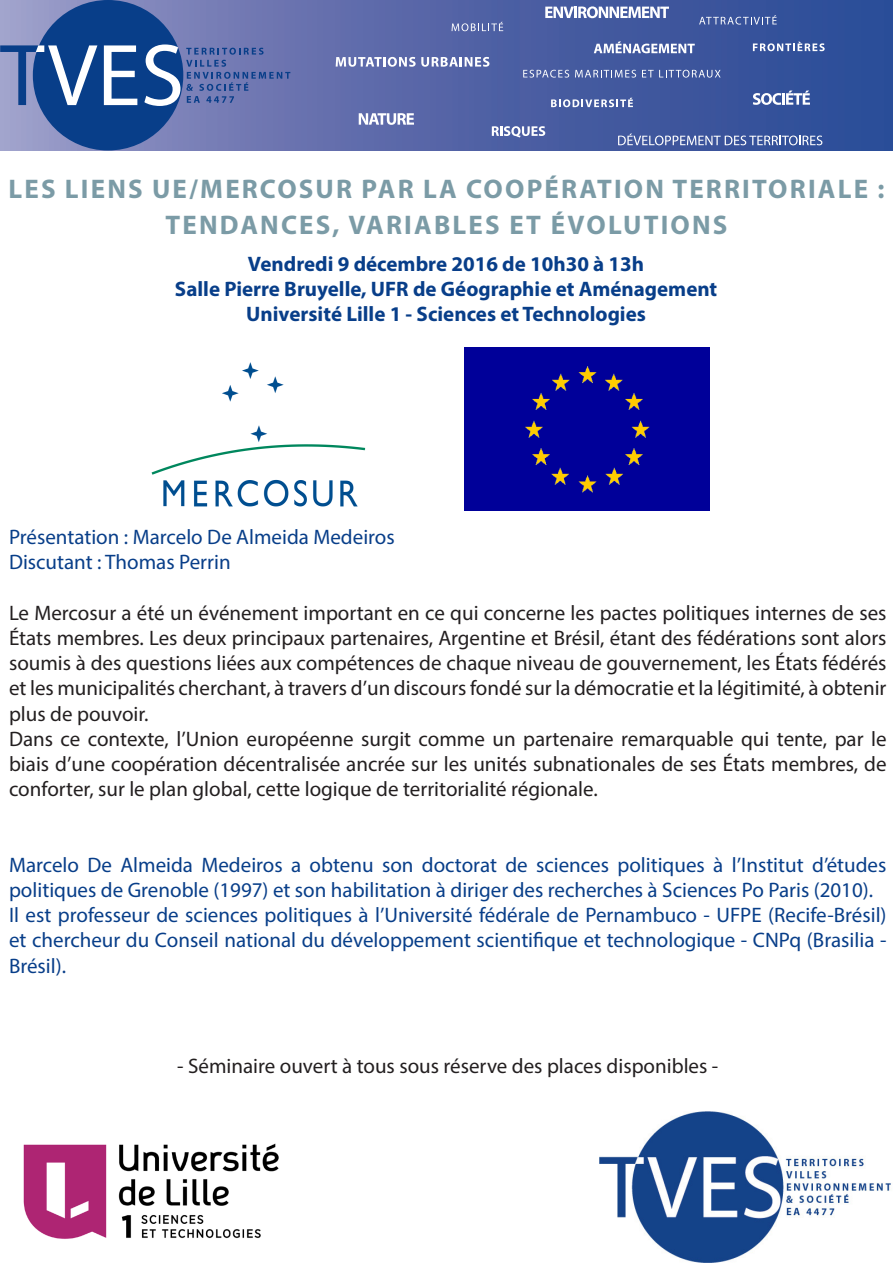
<style>
.page{position:relative;width:893px;height:1263px;background:#fff}
.page>*{position:absolute;margin:0;border:0;box-sizing:border-box;transform-origin:0 0}
.t1{font:700 27px/36px "Myriad Pro";letter-spacing:.08em;color:#7b9ba6;text-align:center}
.t2{font:21px/25.2px "Myriad Pro";color:#231f20;text-align:justify}
.t3{font:21px/25.2px "Myriad Pro";color:#083e89}
.t4{font:700 21px/25.2px "Myriad Pro";color:#083e89;text-align:center}
</style>
<div class="page">
<img style="left:0;top:0;width:893px;height:151px">
<div style="left:33px;top:0;width:150px;height:150px;background:#083e89;border-radius:50%"></div>
<svg style="left:186px;top:48px;width:104px;height:55px;background:#6270ac"></svg>
<svg style="left:0;top:45px;width:97px;height:60px"></svg>
<svg style="left:104px;top:45px;width:33px;height:60px"></svg>
<svg style="left:144px;top:44px;width:36px;height:62px"></svg>
<svg style="left:336px;top:57px;width:153px;height:10px"></svg>
<svg style="left:618px;top:134px;width:204px;height:11px;background:#7285b8"></svg>
<svg style="left:699px;top:15px;width:78px;height:10px"></svg>
<svg style="left:452px;top:22px;width:51px;height:9px"></svg>
<svg style="left:594px;top:41px;width:101px;height:12px"></svg>
<svg style="left:545px;top:6px;width:124px;height:12px"></svg>
<svg style="left:753px;top:42px;width:72px;height:9px"></svg>
<svg style="left:359px;top:113px;width:55px;height:12px"></svg>
<svg style="left:753px;top:91px;width:57px;height:14px"></svg>
<svg style="left:492px;top:126px;width:53px;height:11px"></svg>
<svg style="left:551px;top:98px;width:82px;height:9px"></svg>
<svg style="left:523px;top:70px;width:46px;height:8px"></svg>
<svg style="left:575px;top:70px;width:61px;height:8px"></svg>
<svg style="left:642px;top:70px;width:79px;height:8px"></svg>
<img style="left:151px;top:362px;width:215px;height:145px">
<div style="left:465px;top:347px;width:244px;height:163px;background:#009"></div>
<img style="left:599px;top:1111px;width:292px;height:152px">
<img style="left:23px;top:1143px;width:256px;height:96px">
<p class="t1" style="left:9px;top:170px;width:877px">LES LIENS UE/MERCOSUR PAR LA COOPÉRATION TERRITORIALE :<br>TENDANCES, VARIABLES ET ÉVOLUTIONS</p>
<p class="t4" style="left:175px;top:250px;width:544px">Vendredi 9 décembre 2016 de 10h30 à 13h<br>Salle Pierre Bruyelle, UFR de Géographie et Aménagement<br>Université Lille 1 - Sciences et Technologies</p>
<p class="t3" style="left:9px;top:524px;width:387px">Présentation : Marcelo De Almeida Medeiros<br>Discutant : Thomas Perrin</p>
<p class="t2" style="left:9px;top:600px;width:879px">Le Mercosur a été un événement important en ce qui concerne les pactes politiques internes de ses États membres. Les deux principaux partenaires, Argentine et Brésil, étant des fédérations sont alors soumis à des questions liées aux compétences de chaque niveau de gouvernement, les États fédérés et les municipalités cherchant, à travers d’un discours fondé sur la démocratie et la légitimité, à obtenir plus de pouvoir.</p>
<p class="t2" style="left:9px;top:726px;width:879px">Dans ce contexte, l’Union européenne surgit comme un partenaire remarquable qui tente, par le biais d’une coopération décentralisée ancrée sur les unités subnationales de ses États membres, de conforter, sur le plan global, cette logique de territorialité régionale.</p>
<p class="t3" style="left:9px;top:852px;width:879px">Marcelo De Almeida Medeiros a obtenu son doctorat de sciences politiques à l’Institut d’études politiques de Grenoble (1997) et son habilitation à diriger des recherches à Sciences Po Paris (2010).</p>
<p class="t3" style="left:9px;top:902px;width:879px;text-align:justify">Il est professeur de sciences politiques à l’Université fédérale de Pernambuco - UFPE (Recife-Brésil) et chercheur du Conseil national du développement scientifique et technologique - CNPq (Brasilia - Brésil).</p>
<p class="t2" style="left:177px;top:1053px;width:543px">- Séminaire ouvert à tous sous réserve des places disponibles -</p>
</div>
